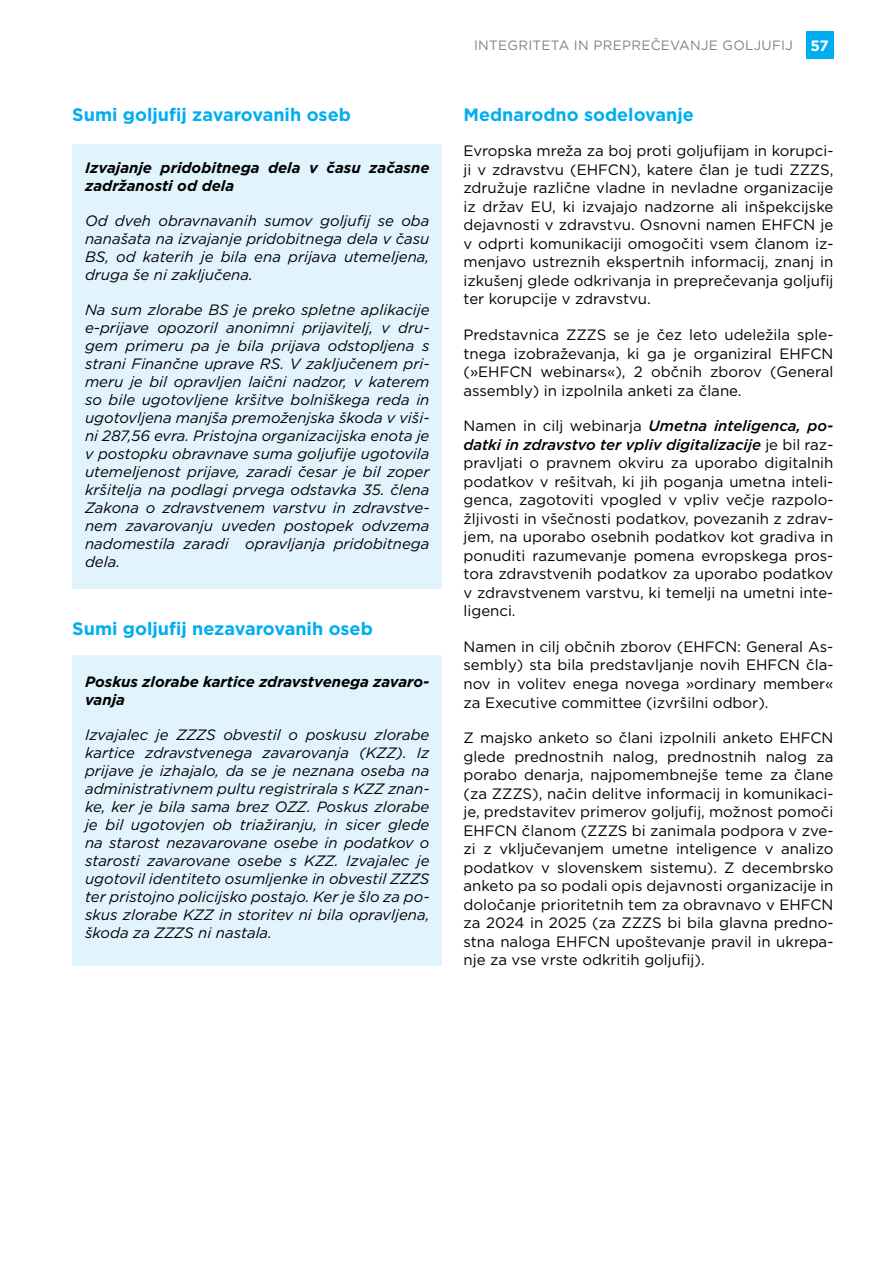
<style>
.page{position:relative;width:893px;height:1263px;background:#fff}
.page>*{position:absolute;margin:0;border:0;box-sizing:border-box;transform-origin:0 0}
.t1{font:700 18px "Gotham";color:#00aeef}
.t2{font:15px/18.6px "Gotham";color:#000;text-align:justify}
.t3{font:italic 15px/18px "Gotham";color:#000;text-align:justify}
.t4{font:italic 700 15px/18px "Gotham";color:#000}
.t5{font:13.5px "Gotham";letter-spacing:.02em;color:#808285}
.s1{font-weight:700;font-size:15px;color:#fff}
.s2{font-weight:500;font-style:italic}
</style>
<div class="page">
<div style="left:806px;top:31px;width:27px;height:28px;background:#00aeef"></div>
<div style="left:72px;top:655px;width:370px;height:310px;background:#e1f4fd"></div>
<div style="left:72px;top:145px;width:370px;height:444px;background:#e1f4fd"></div>
<p class="t1" style="left:72px;top:102px;width:280px">Sumi goljufij zavarovanih oseb</p>
<p class="t4" style="left:85px;top:158px;width:346px">Izvajanje pridobitnega dela v času začasne zadržanosti od dela</p>
<p class="t3" style="left:85px;top:211px;width:346px">Od dveh obravnavanih sumov goljufij se oba nanašata na izvajanje pridobitnega dela v času BS, od katerih je bila ena prijava utemeljena, druga še ni zaključena.</p>
<p class="t3" style="left:85px;top:300px;width:346px">Na sum zlorabe BS je preko spletne aplikacije e-prijave opozoril anonimni prijavitelj, v dru&shy;gem primeru pa je bila prijava odstopljena s strani Finančne uprave RS. V zaključenem pri&shy;meru je bil opravljen laični nadzor, v katerem so bile ugotovljene kršitve bolniškega reda in ugotovljena manjša premoženjska škoda v viši&shy;ni 287,56 evra. Pristojna organizacijska enota je v postopku obravnave suma goljufije ugotovila utemeljenost prijave, zaradi česar je bil zoper kršitelja na podlagi prvega odstavka 35. člena Zakona o zdravstvenem varstvu in zdravstve&shy;nem zavarovanju uveden postopek odvzema nadomestila zaradi opravljanja pridobitnega dela.</p>
<p class="t1" style="left:72px;top:617px;width:302px">Sumi goljufij nezavarovanih oseb</p>
<p class="t4" style="left:85px;top:673px;width:346px">Poskus zlorabe kartice zdravstvenega zavaro&shy;vanja</p>
<p class="t3" style="left:85px;top:726px;width:346px">Izvajalec je ZZZS obvestil o poskusu zlorabe kartice zdravstvenega zavarovanja (KZZ). Iz prijave je izhajalo, da se je neznana oseba na administrativnem pultu registrirala s KZZ znan&shy;ke, ker je bila sama brez OZZ. Poskus zlorabe je bil ugotovjen ob triažiranju, in sicer glede na starost nezavarovane osebe in podatkov o starosti zavarovane osebe s KZZ. Izvajalec je ugotovil identiteto osumljenke in obvestil ZZZS ter pristojno policijsko postajo. Ker je šlo za po&shy;skus zlorabe KZZ in storitev ni bila opravljena, škoda za ZZZS ni nastala.</p>
<p class="t5" style="left:474px;top:37px;width:356px">INTEGRITETA IN PREPREČEVANJE GOLJUFIJ <span class="s1">57</span></p>
<p class="t1" style="left:463px;top:102px;width:232px">Mednarodno sodelovanje</p>
<p class="t2" style="left:463px;top:141px;width:371px">Evropska mreža za boj proti goljufijam in korupci&shy;ji v zdravstvu (EHFCN), katere član je tudi ZZZS, združuje različne vladne in nevladne organizacije iz držav EU, ki izvajajo nadzorne ali inšpekcijske dejavnosti v zdravstvu. Osnovni namen EHFCN je v odprti komunikaciji omogočiti vsem članom iz&shy;menjavo ustreznih ekspertnih informacij, znanj in izkušenj glede odkrivanja in preprečevanja goljufij ter korupcije v zdravstvu.</p>
<p class="t2" style="left:463px;top:325px;width:371px">Predstavnica ZZZS se je čez leto udeležila sple&shy;tnega izobraževanja, ki ga je organiziral EHFCN (»EHFCN webinars«), 2 občnih zborov (General assembly) in izpolnila anketi za člane.</p>
<p class="t2" style="left:463px;top:416px;width:371px">Namen in cilj webinarja <span class="s2">Umetna inteligenca, po&shy;datki in zdravstvo ter vpliv digitalizacije</span> je bil raz&shy;pravljati o pravnem okviru za uporabo digitalnih podatkov v rešitvah, ki jih poganja umetna inteli&shy;genca, zagotoviti vpogled v vpliv večje razpolo&shy;žljivosti in všečnosti podatkov, povezanih z zdrav&shy;jem, na uporabo osebnih podatkov kot gradiva in ponuditi razumevanje pomena evropskega pros&shy;tora zdravstvenih podatkov za uporabo podatkov v zdravstvenem varstvu, ki temelji na umetni inte&shy;ligenci.</p>
<p class="t2" style="left:463px;top:637px;width:371px">Namen in cilj občnih zborov (EHFCN: General As&shy;sembly) sta bila predstavljanje novih EHFCN čla&shy;nov in volitev enega novega »ordinary member« za Executive committee (izvršilni odbor).</p>
<p class="t2" style="left:463px;top:728px;width:371px">Z majsko anketo so člani izpolnili anketo EHFCN glede prednostnih nalog, prednostnih nalog za porabo denarja, najpomembnejše teme za člane (za ZZZS), način delitve informacij in komunikaci&shy;je, predstavitev primerov goljufij, možnost pomoči EHFCN članom (ZZZS bi zanimala podpora v zve&shy;zi z vključevanjem umetne inteligence v analizo podatkov v slovenskem sistemu). Z decembrsko anketo pa so podali opis dejavnosti organizacije in določanje prioritetnih tem za obravnavo v EHFCN za 2024 in 2025 (za ZZZS bi bila glavna predno&shy;stna naloga EHFCN upoštevanje pravil in ukrepa&shy;nje za vse vrste odkritih goljufij).</p>
</div>
